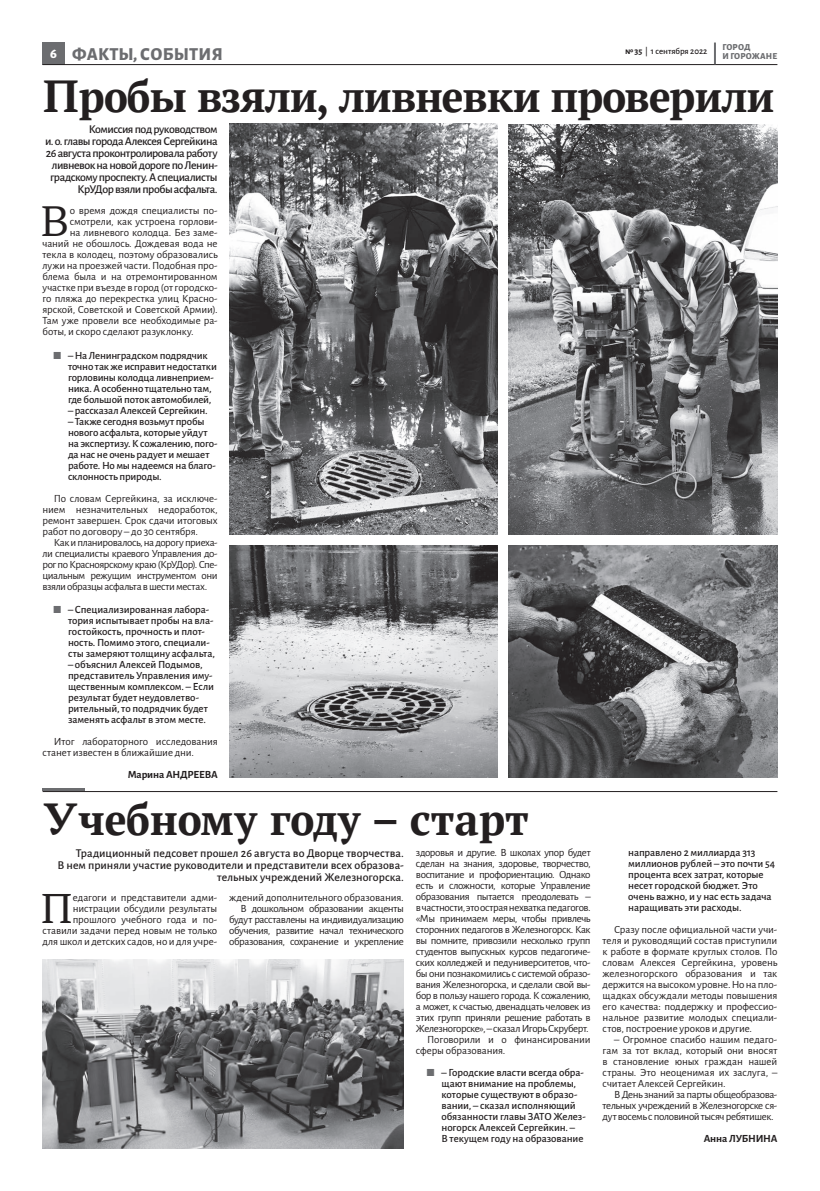
<style>
.page{position:relative;width:820px;height:1191px;background:#fff}
.page>*{position:absolute;margin:0;border:0;box-sizing:border-box;transform-origin:0 0}
.t1{font:700 48px "PT Astra Serif";letter-spacing:-.02em;color:#231f20}
.t2{font:700 48px "PT Astra Serif";color:#231f20}
.t3{font:44.2px "PT Astra Serif";color:#231f20}
.t4{font:800 18px "Alegreya Sans";letter-spacing:.015em;color:#6c6d70}
.t5{font:500 12px/12px "Alegreya Sans";letter-spacing:-.045em;color:#231f20;text-align:right}
.t6{font:500 12px/12px "Alegreya Sans";letter-spacing:-.015em;color:#231f20;text-align:right}
.t7{font:11px/11px "Alegreya Sans";letter-spacing:-.02em;color:#231f20;text-align:justify}
.t8{font:500 11px/11px "Alegreya Sans";letter-spacing:-.01em;color:#231f20}
.t9{font:11px/11px "Alegreya Sans";letter-spacing:-.04em;color:#231f20;text-align:right}
.t10{font:11px "Alegreya Sans";letter-spacing:-.045em;color:#231f20}
.t11{font:700 11px "Alegreya Sans";letter-spacing:-.015em;color:#231f20}
.t12{font:500 9px "Alegreya Sans";color:#231f20}
.t13{font:800 9px "Alegreya Sans";letter-spacing:.015em;color:#6c6d70}
.s1{font-weight:700}
.s2{font-size:14px;color:#fff}
.s3{color:#6c6d70}
</style>
<div class="page">
<div style="left:43px;top:43px;width:22px;height:22px;background:#6c6d70"></div>
<hr style="left:43px;top:64px;width:734px;height:1px;background:#231f20">
<hr style="left:713px;top:43px;width:2px;height:21px;background:#6c6d70">
<hr style="left:43px;top:791px;width:734px;height:1px;background:#231f20">
<hr style="left:43px;top:788px;width:42px;height:3px;background:#6c6d70">
<img style="left:42px;top:959px;width:362px;height:189px">
<img style="left:508px;top:124px;width:269px;height:410px">
<img style="left:230px;top:124px;width:267px;height:411px">
<img style="left:508px;top:545px;width:269px;height:232px">
<img style="left:229px;top:545px;width:268px;height:232px">
<p class="t13" style="left:722px;top:40px;width:30px">ГОРОД</p>
<p class="t12" style="left:624px;top:45px;width:84px"><span class="s1">№ 35</span> | 1 сентября 2022</p>
<h3 class="t4" style="left:50px;top:40px;width:174px"><span class="s2">6</span> ФАКТЫ, СОБЫТИЯ</h3>
<p class="t13" style="left:722px;top:49px;width:56px">И ГОРОЖАНЕ</p>
<h1 class="t1" style="left:42px;top:66px;width:733px">Пробы взяли, ливневки проверили</h1>
<p class="t5" style="left:45px;top:123px;width:174px">Комиссия под руководством<br>и. о. главы города Алексея Сергейкина 26 августа проконтролировала работу ливневок на новой дороге по Ленин&shy;градскому проспекту. А специалисты КрУДор взяли пробы асфальта.</p>
<h2 class="t3" style="left:40px;top:194px;width:31px">В</h2>
<p class="t7" style="left:70px;top:204px;width:149px">о время дождя специалисты по-</p>
<p class="t7" style="left:70px;top:215px;width:149px">смотрели, как устроена горлови-</p>
<p class="t7" style="left:70px;top:226px;width:149px">на ливневого колодца. Без заме-</p>
<p class="t7" style="left:42px;top:237px;width:177px">чаний не обошлось. Дождевая вода не</p>
<p class="t7" style="left:42px;top:248px;width:177px">текла в колодец, поэтому образовались</p>
<p class="t7" style="left:42px;top:259px;width:177px">лужи на проезжей части. Подобная про-</p>
<p class="t7" style="left:42px;top:270px;width:177px">блема была и на отремонтированном</p>
<p class="t7" style="left:42px;top:281px;width:177px">участке при въезде в город (от городско-</p>
<p class="t7" style="left:42px;top:292px;width:177px">го пляжа до перекрестка улиц Красно-</p>
<p class="t7" style="left:42px;top:303px;width:177px">ярской, Советской и Советской Армии).</p>
<p class="t7" style="left:42px;top:314px;width:177px">Там уже провели все необходимые ра-</p>
<p class="t7" style="left:42px;top:325px;width:153px">боты, и скоро сделают разуклонку.</p>
<p class="t8" style="left:68px;top:350px;width:150px;text-indent:-14px"><span class="s3">⬛</span> – На Ленинградском подрядчик точно так же исправит недостатки горловины колодца ливнеприем&shy;ника. А особенно тщательно там, где большой поток автомобилей,</p>
<p class="t8" style="left:68px;top:405px;width:141px">– рассказал Алексей Сергейкин.</p>
<p class="t8" style="left:68px;top:416px;width:151px">– Также сегодня возьмут пробы нового асфальта, которые уйдут на экспертизу. К сожалению, пого&shy;да нас не очень радует и мешает работе. Но мы надеемся на благо&shy;склонность природы.</p>
<p class="t7" style="left:42px;top:493px;width:177px;text-indent:11px">По словам Сергейкина, за исключе&shy;нием незначительных недоработок, ремонт завершен. Срок сдачи итоговых работ по договору – до 30 сентября.</p>
<p class="t7" style="left:42px;top:537px;width:177px;text-indent:11px">Как и планировалось, на дорогу приеха&shy;ли специалисты краевого Управления до&shy;рог по Красноярскому краю (КрУДор). Спе&shy;циальным режущим инструментом они взяли образцы асфальта в шести местах.</p>
<p class="t8" style="left:68px;top:603px;width:148px;text-indent:-14px"><span class="s3">⬛</span> – Специализированная лабора&shy;тория испытывает пробы на вла&shy;гостойкость, прочность и плот&shy;ность. Помимо этого, специали&shy;сты замеряют толщину асфальта,</p>
<p class="t8" style="left:68px;top:658px;width:147px">– объяснил Алексей Подымов, представитель Управления иму&shy;щественным комплексом. – Если результат будет неудовлетво&shy;рительный, то подрядчик будет заменять асфальт в этом месте.</p>
<p class="t7" style="left:42px;top:735px;width:177px;text-indent:11px">Итог лабораторного исследования станет известен в ближайшие дни.</p>
<p class="t11" style="left:128px;top:766px;width:91px">Марина АНДРЕЕВА</p>
<h1 class="t2" style="left:42px;top:789px;width:487px">Учебному году – старт</h1>
<p class="t6" style="left:58px;top:846px;width:348px">Традиционный педсовет прошел 26 августа во Дворце творчества.<br>В нем приняли участие руководители и представители всех образова&shy;тельных учреждений Железногорска.</p>
<h2 class="t3" style="left:41px;top:881px;width:33px">П</h2>
<p class="t9" style="left:416px;top:846px;width:176px">здоровья и другие. В школах упор будет</p>
<p class="t9" style="left:416px;top:857px;width:176px">сделан на знания, здоровье, творчество,</p>
<p class="t10" style="left:416px;top:867px;width:176px">воспитание и профориентацию. Однако</p>
<p class="t9" style="left:416px;top:879px;width:176px">есть и сложности, которые Управление</p>
<p class="t7" style="left:416px;top:890px;width:176px">образования пытается преодолевать –</p>
<p class="t7" style="left:416px;top:901px;width:176px">в частности, это острая нехватка педагогов.</p>
<p class="t9" style="left:416px;top:912px;width:176px">«Мы принимаем меры, чтобы привлечь</p>
<p class="t9" style="left:416px;top:923px;width:176px">сторонних педагогов в Железногорск. Как</p>
<p class="t9" style="left:416px;top:934px;width:176px">вы помните, привозили несколько групп</p>
<p class="t9" style="left:416px;top:945px;width:176px">студентов выпускных курсов педагогиче-</p>
<p class="t7" style="left:416px;top:956px;width:176px">ских колледжей и педуниверситетов, что-</p>
<p class="t9" style="left:416px;top:967px;width:176px">бы они познакомились с системой образо-</p>
<p class="t9" style="left:416px;top:978px;width:176px">вания Железногорска, и сделали свой вы-</p>
<p class="t9" style="left:416px;top:989px;width:176px">бор в пользу нашего города. К сожалению,</p>
<p class="t9" style="left:416px;top:1000px;width:176px">а может, к счастью, двенадцать человек из</p>
<p class="t9" style="left:416px;top:1011px;width:176px">этих групп приняли решение работать в</p>
<p class="t9" style="left:416px;top:1022px;width:174px">Железногорске», – сказал Игорь Скруберт.</p>
<p class="t7" style="left:427px;top:1033px;width:165px">Поговорили и о финансировании</p>
<p class="t7" style="left:416px;top:1044px;width:91px">сферы образования.</p>
<p class="t8" style="left:441px;top:1066px;width:146px;text-indent:-14px"><span class="s3">⬛</span> – Городские власти всегда обра&shy;щают внимание на проблемы, которые существуют в образо&shy;вании, – сказал исполняющий обязанности главы ЗАТО Желез&shy;ногорск Алексей Сергейкин. –<br>В текущем году на образование</p>
<p class="t7" style="left:42px;top:891px;width:176px;text-align:right">едагоги и представители адми&shy;нистрации обсудили результаты прошлого учебного года и по&shy;ставили задачи перед новым не только для школ и детских садов, но и для учре-</p>
<p class="t9" style="left:229px;top:891px;width:176px">ждений дополнительного образования.<br>В дошкольном образовании акценты будут расставлены на индивидуализацию обучения, развитие начал технического образования, сохранение и укрепление</p>
<p class="t8" style="left:628px;top:846px;width:148px">направлено 2 миллиарда 313 миллионов рублей – это почти 54 процента всех затрат, которые несет городской бюджет. Это очень важно, и у нас есть задача наращивать эти расходы.</p>
<p class="t7" style="left:602px;top:923px;width:176px;text-indent:11px">Сразу после официальной части учи&shy;теля и руководящий состав приступили к работе в формате круглых столов. По словам Алексея Сергейкина, уровень железногорского образования и так держится на высоком уровне. Но на пло&shy;щадках обсуждали методы повышения его качества: поддержку и профессио&shy;нальное развитие молодых специали&shy;стов, построение уроков и другие.</p>
<p class="t7" style="left:602px;top:1033px;width:176px;text-indent:11px">– Огромное спасибо нашим педаго&shy;гам за тот вклад, который они вносят в становление юных граждан нашей страны. Это неоценимая их заслуга, – считает Алексей Сергейкин.</p>
<p class="t7" style="left:602px;top:1088px;width:176px;text-indent:11px">В День знаний за парты общеобразова&shy;тельных учреждений в Железногорске ся&shy;дут восемь с половиной тысяч ребятишек.</p>
<p class="t11" style="left:703px;top:1130px;width:75px">Анна ЛУБНИНА</p>
</div>
